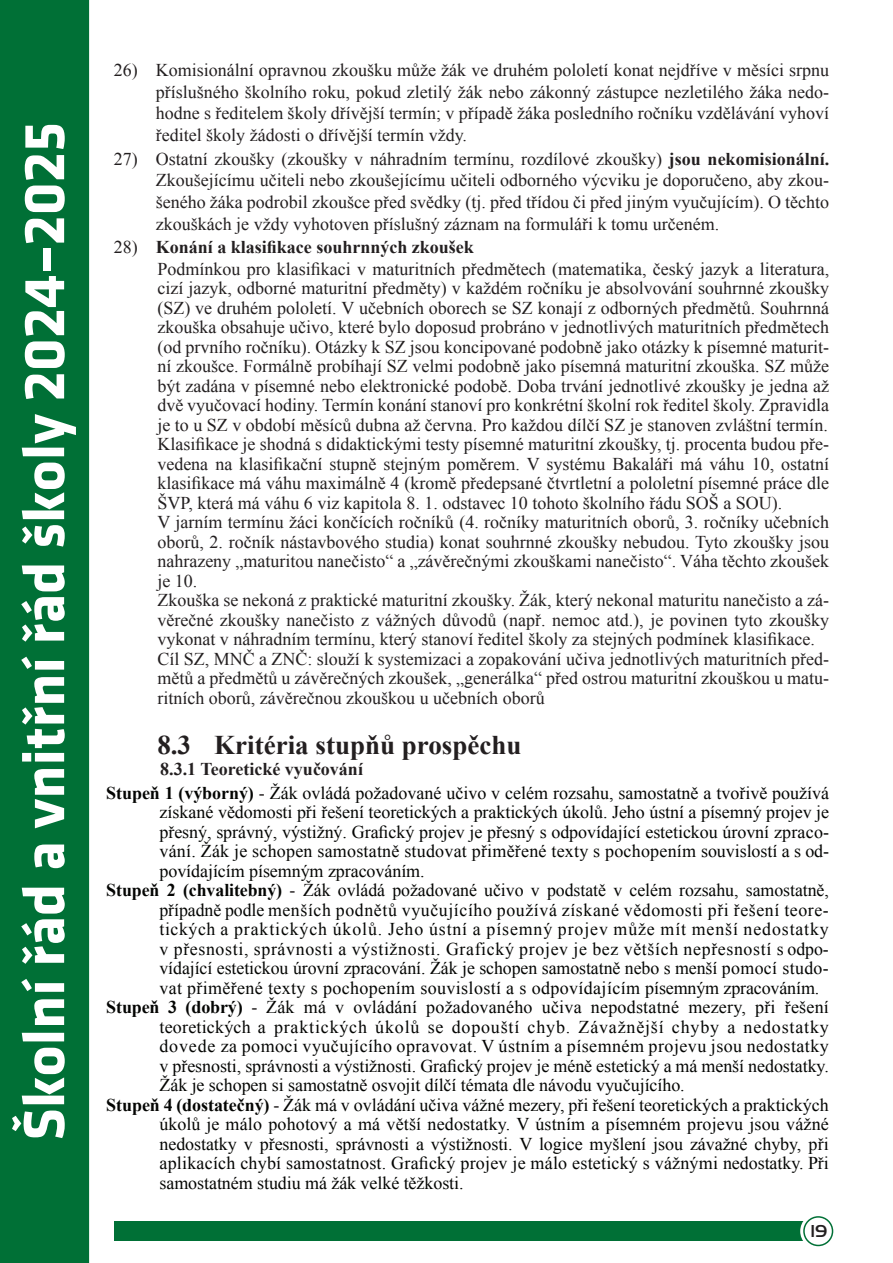
<style>
.page{position:relative;width:893px;height:1263px;background:#fff}
.page>*{position:absolute;margin:0;border:0;box-sizing:border-box;transform-origin:0 0}
.t1{font:700 60px "Klavika";color:#fff}
.t2{font:700 27px "Times New Roman";color:#231f20}
.t3{font:18px/19.5px "Times New Roman";color:#231f20;text-align:justify}
.t4{font:18px/23.7px "Times New Roman";color:#040503}
.t5{font:18px "Times New Roman";letter-spacing:.035em;color:#040503}
.t6{font:18px "Times New Roman";letter-spacing:.02em;color:#040503}
.t7{font:18px "Times New Roman";letter-spacing:.025em;color:#040503}
.t8{font:18px "Times New Roman";letter-spacing:.05em;color:#040503}
.t9{font:18px "Times New Roman";letter-spacing:.045em;color:#040503}
.t10{font:500 18px "Handel Gothic DOT";color:#231f20}
.s1{font-weight:700}
.s2{font-weight:700;color:#231f20}
.s3{color:#231f20}
</style>
<div class="page">
<div style="left:115px;top:1221px;width:698px;height:20px;background:#007036"></div>
<div style="left:800px;top:1213px;width:36px;height:36px;border:8px solid #fff;border-radius:50%"></div>
<div style="left:804px;top:1217px;width:28px;height:28px;background:#fff;border-radius:50%"></div>
<div style="left:803px;top:1216px;width:30px;height:30px;border:2px solid #007036;border-radius:50%"></div>
<div style="left:0;top:0;width:88px;height:1263px;background:#007036"></div>
<h1 class="t1" style="left:12px;top:1141px;width:1020px;rotate:-90deg">Školní řád a vnitřní řád školy 2024–2025</h1>
<p class="t3" style="left:156px;top:59px;width:675px;line-height:21.6px;text-indent:-42px">26) Komisionální opravnou zkoušku může žák ve druhém pololetí konat nejdříve v měsíci srpnu příslušného školního roku, pokud zletilý žák nebo zákonný zástupce nezletilého žáka nedo&shy;hodne s ředitelem školy dřívější termín; v případě žáka posledního ročníku vzdělávání vyhoví ředitel školy žádosti o dřívější termín vždy.</p>
<p class="t3" style="left:156px;top:148px;width:675px;line-height:21.6px;text-indent:-42px">27) Ostatní zkoušky (zkoušky v náhradním termínu, rozdílové zkoušky) <span class="s1">jsou nekomisionální.<br></span>Zkoušejícímu učiteli nebo zkoušejícímu učiteli odborného výcviku je doporučeno, aby zkou&shy;šeného žáka podrobil zkoušce před svědky (tj. před třídou či před jiným vyučujícím). O těchto zkouškách je vždy vyhotoven příslušný záznam na formuláři k tomu určeném.</p>
<p class="t3" style="left:157px;top:236px;width:673px;line-height:21.6px;text-indent:-44px">28) <span class="s1">Konání a klasifikace souhrnných zkoušek<br></span>Podmínkou pro klasifikaci v maturitních předmětech (matematika, český jazyk a literatura,</p>
<p class="t3" style="left:157px;top:278px;width:673px;text-align:left">cizí jazyk, odborné maturitní předměty) v každém ročníku je absolvování souhrnné zkoušky (SZ) ve druhém pololetí. V učebních oborech se SZ konají z odborných předmětů. Souhrnná zkouška obsahuje učivo, které bylo doposud probráno v jednotlivých maturitních předmětech (od prvního ročníku). Otázky k SZ jsou koncipované podobně jako otázky k písemné maturit&shy;ní zkoušce. Formálně probíhají SZ velmi podobně jako písemná maturitní zkouška. SZ může být zadána v písemné nebo elektronické podobě. Doba trvání jednotlivé zkoušky je jedna až dvě vyučovací hodiny. Termín konání stanoví pro konkrétní školní rok ředitel školy. Zpravidla je to u SZ v období měsíců dubna až června. Pro každou dílčí SZ je stanoven zvláštní termín.<br>Klasifikace je shodná s didaktickými testy písemné maturitní zkoušky, tj. procenta budou pře&shy;vedena na klasifikační stupně stejným poměrem. V systému Bakaláři má váhu 10, ostatní klasifikace má váhu maximálně 4 (kromě předepsané čtvrtletní a pololetní písemné práce dle ŠVP, která má váhu 6 viz kapitola 8. 1. odstavec 10 tohoto školního řádu SOŠ a SOU).<br>V jarním termínu žáci končících ročníků (4. ročníky maturitních oborů, 3. ročníky učebních oborů, 2. ročník nástavbového studia) konat souhrnné zkoušky nebudou. Tyto zkoušky jsou nahrazeny „maturitou nanečisto“ a „závěrečnými zkouškami nanečisto“. Váha těchto zkoušek je 10.<br>Zkouška se nekoná z praktické maturitní zkoušky. Žák, který nekonal maturitu nanečisto a zá&shy;věrečné zkoušky nanečisto z vážných důvodů (např. nemoc atd.), je povinen tyto zkoušky vykonat v náhradním termínu, který stanoví ředitel školy za stejných podmínek klasifikace.<br>Cíl SZ, MNČ a ZNČ: slouží k systemizaci a zopakování učiva jednotlivých maturitních před&shy;mětů a předmětů u závěrečných zkoušek, „generálka“ před ostrou maturitní zkouškou u matu&shy;ritních oborů, závěrečnou zkouškou u učebních oborů</p>
<h2 class="t2" style="left:157px;top:726px;width:366px">8.3 Kritéria stupňů prospěchu</h2>
<p class="t4" style="left:106px;top:757px;width:724px;text-indent:54px"><span class="s2">8.3.1 Teoretické vyučování<br></span><span class="s1">Stupeň 1 (výborný)</span> <span class="s3">-</span> Žák ovládá požadované učivo v celém rozsahu, samostatně a tvořivě používá</p>
<p class="t4" style="left:159px;top:800px;width:671px">získané vědomosti při řešení teoretických a praktických úkolů. Jeho ústní a písemný projev je</p>
<p class="t4" style="left:159px;top:820px;width:671px">přesný, správný, výstižný. Grafický projev je přesný s odpovídající estetickou úrovní zpraco-</p>
<p class="t4" style="left:159px;top:839px;width:671px">vání. Žák je schopen samostatně studovat přiměřené texty s pochopením souvislostí a s od-</p>
<p class="t4" style="left:159px;top:859px;width:267px">povídajícím písemným zpracováním.</p>
<p class="t4" style="left:106px;top:878px;width:724px"><span class="s1">Stupeň 2 (chvalitebný)</span> <span class="s3">-</span> Žák ovládá požadované učivo v podstatě v celém rozsahu, samostatně,</p>
<p class="t5" style="left:159px;top:898px;width:671px">případně podle menších podnětů vyučujícího používá získané vědomosti při řešení teore-</p>
<p class="t8" style="left:159px;top:917px;width:671px">tických a praktických úkolů. Jeho ústní a písemný projev může mít menší nedostatky</p>
<p class="t5" style="left:159px;top:937px;width:671px">v přesnosti, správnosti a výstižnosti. Grafický projev je bez větších nepřesností s odpo-</p>
<p class="t4" style="left:159px;top:956px;width:671px">vídající estetickou úrovní zpracování. Žák je schopen samostatně nebo s menší pomocí studo-</p>
<p class="t6" style="left:159px;top:976px;width:661px">vat přiměřené texty s pochopením souvislostí a s odpovídajícím písemným zpracováním.</p>
<p class="t4" style="left:106px;top:995px;width:724px"><span class="s1">Stupeň 3 (dobrý)</span> <span class="s3">-</span> Žák má v ovládání požadovaného učiva nepodstatné mezery, při řešení</p>
<p class="t9" style="left:159px;top:1015px;width:671px">teoretických a praktických úkolů se dopouští chyb. Závažnější chyby a nedostatky</p>
<p class="t7" style="left:159px;top:1034px;width:671px">dovede za pomoci vyučujícího opravovat. V ústním a písemném projevu jsou nedostatky</p>
<p class="t4" style="left:159px;top:1054px;width:671px">v přesnosti, správnosti a výstižnosti. Grafický projev je méně estetický a má menší nedostatky.</p>
<p class="t4" style="left:159px;top:1073px;width:527px">Žák je schopen si samostatně osvojit dílčí témata dle návodu vyučujícího.</p>
<p class="t4" style="left:106px;top:1093px;width:724px"><span class="s1">Stupeň 4 (dostatečný)</span> <span class="s3">-</span> Žák má v ovládání učiva vážné mezery, při řešení teoretických a praktických</p>
<p class="t4" style="left:159px;top:1112px;width:671px">úkolů je málo pohotový a má větší nedostatky. V ústním a písemném projevu jsou vážné</p>
<p class="t4" style="left:159px;top:1132px;width:671px">nedostatky v přesnosti, správnosti a výstižnosti. V logice myšlení jsou závažné chyby, při</p>
<p class="t4" style="left:160px;top:1151px;width:671px">aplikacích chybí samostatnost. Grafický projev je málo estetický s vážnými nedostatky. Při</p>
<p class="t4" style="left:160px;top:1171px;width:306px">samostatném studiu má žák velké těžkosti.</p>
<p class="t10" style="left:810px;top:1220px;width:18px">19</p>
</div>
